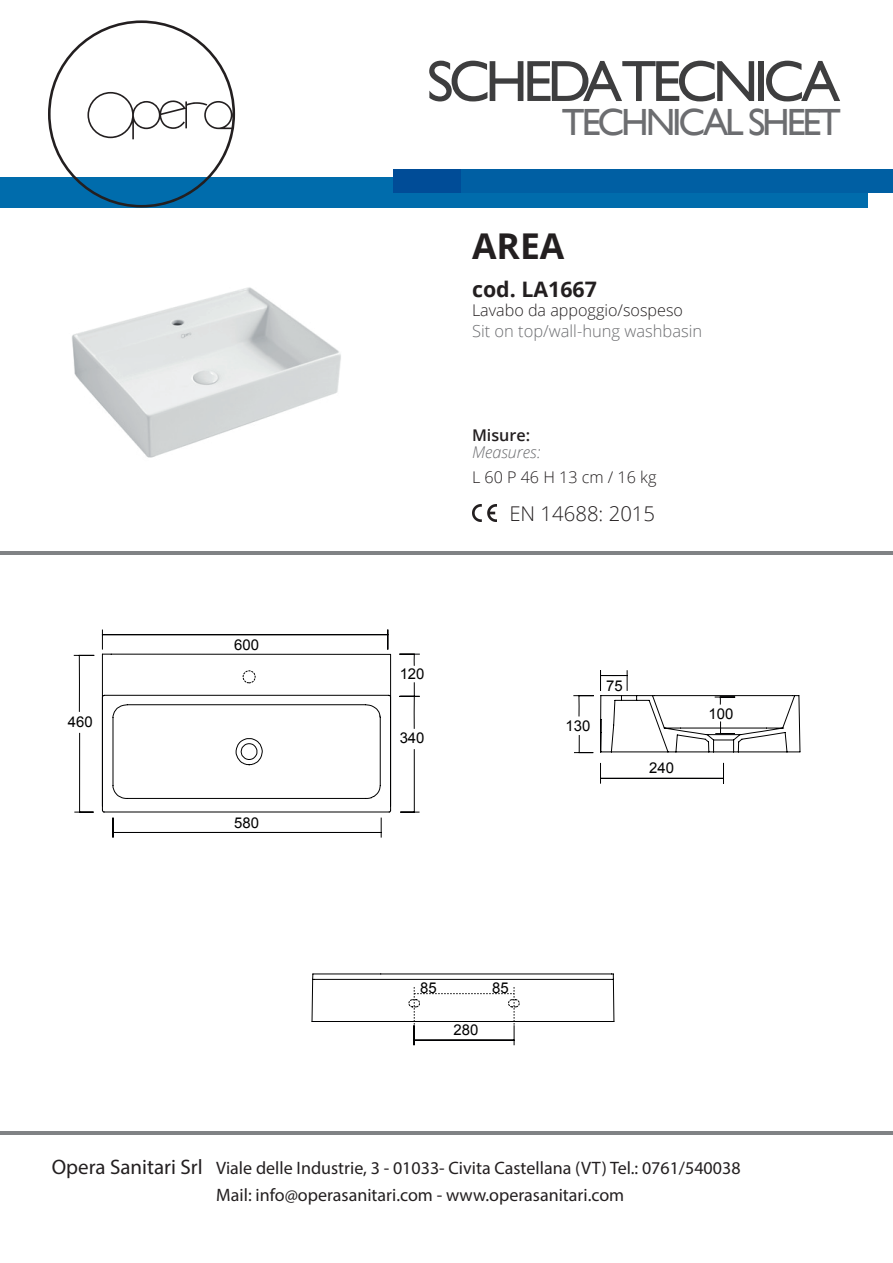
<style>
.page{position:relative;width:893px;height:1263px;background:#fff}
.page>*{position:absolute;margin:0;border:0;box-sizing:border-box;transform-origin:0 0}
.t1{font:58.35px "Gill Sans";letter-spacing:-.085em;color:#3e3e3f}
.t2{font:37.95px "Gill Sans";letter-spacing:-.085em;color:#6c6d70}
.t3{font:700 35.55px "Open Sans";color:#231f20}
.t4{font:700 21.3px "Open Sans";color:#231f20}
.t5{font:21px "Myriad Pro";color:#231f20}
.t6{font:300 20.4px "Open Sans";color:#231f20}
.t7{font:18px/27px "Myriad Pro";color:#231f20}
.t8{font:300 16.5px "Open Sans";color:#6c6d70}
.t9{font:300 16.2px "Open Sans";color:#231f20}
.t10{font:italic 300 16.2px "Open Sans";color:#6c6d70}
.t11{font:600 16.2px "Open Sans";color:#231f20}
.t12{font:14.85px "Arial";color:#000001}
</style>
<div class="page">
<img style="left:72px;top:287px;width:269px;height:171px">
<div style="left:0;top:177px;width:868px;height:31px;background:#006cac"></div>
<div style="left:393px;top:169px;width:500px;height:24px;background:#005fa3"></div>
<div style="left:393px;top:169px;width:67px;height:24px;background:#004c97"></div>
<hr style="left:0;top:1131px;width:893px;height:3px;background:#808285">
<hr style="left:0;top:551px;width:893px;height:3px;background:#808285">
<svg style="left:48px;top:20px;width:187px;height:188px"></svg>
<svg style="left:113px;top:817px;width:269px;height:21px"></svg>
<svg style="left:73px;top:655px;width:22px;height:57px"></svg>
<svg style="left:74px;top:732px;width:20px;height:80px"></svg>
<svg style="left:102px;top:629px;width:286px;height:21px"></svg>
<svg style="left:399px;top:682px;width:21px;height:47px"></svg>
<svg style="left:399px;top:654px;width:21px;height:12px"></svg>
<svg style="left:400px;top:749px;width:20px;height:63px"></svg>
<svg style="left:101px;top:653px;width:291px;height:160px"></svg>
<svg style="left:243px;top:670px;width:13px;height:13px"></svg>
<svg style="left:573px;top:695px;width:21px;height:22px"></svg>
<svg style="left:574px;top:735px;width:20px;height:18px"></svg>
<svg style="left:600px;top:762px;width:124px;height:22px"></svg>
<svg style="left:600px;top:670px;width:200px;height:82px"></svg>
<svg style="left:311px;top:973px;width:304px;height:73px"></svg>
<img style="left:472px;top:504px;width:24px;height:18px">
<p class="t12" style="left:68px;top:712px;width:26px">460</p>
<p class="t12" style="left:234px;top:635px;width:26px">600</p>
<p class="t12" style="left:234px;top:813px;width:26px">580</p>
<h1 class="t1" style="left:427px;top:47px;width:415px">SCHEDA TECNICA</h1>
<h2 class="t2" style="left:562px;top:100px;width:281px">TECHNICAL SHEET</h2>
<h3 class="t3" style="left:472px;top:221px;width:94px">AREA</h3>
<p class="t4" style="left:472px;top:274px;width:126px">cod. LA1667</p>
<p class="t9" style="left:472px;top:299px;width:212px">Lavabo da appoggio/sospeso</p>
<p class="t8" style="left:472px;top:319px;width:232px">Sit on top/wall-hung washbasin</p>
<p class="t11" style="left:472px;top:424px;width:60px">Misure:</p>
<p class="t10" style="left:472px;top:441px;width:70px">Measures:</p>
<p class="t9" style="left:472px;top:466px;width:186px">L 60 P 46 H 13 cm / 16 kg</p>
<p class="t6" style="left:509px;top:499px;width:147px">EN 14688: 2015</p>
<p class="t12" style="left:400px;top:664px;width:26px">120</p>
<p class="t12" style="left:400px;top:728px;width:26px">340</p>
<p class="t12" style="left:565px;top:716px;width:26px">130</p>
<p class="t12" style="left:606px;top:676px;width:18px">75</p>
<p class="t12" style="left:649px;top:758px;width:26px">240</p>
<p class="t12" style="left:708px;top:704px;width:26px">100</p>
<p class="t12" style="left:420px;top:978px;width:18px">85</p>
<p class="t12" style="left:492px;top:978px;width:18px">85</p>
<p class="t12" style="left:454px;top:1020px;width:26px">280</p>
<p class="t5" style="left:52px;top:1154px;width:153px">Opera Sanitari Srl</p>
<p class="t7" style="left:216px;top:1154px;width:526px">Viale delle Industrie, 3 - 01033- Civita Castellana (VT) Tel.: 0761/540038<br>Mail: info@operasanitari.com - www.operasanitari.com</p>
</div>
